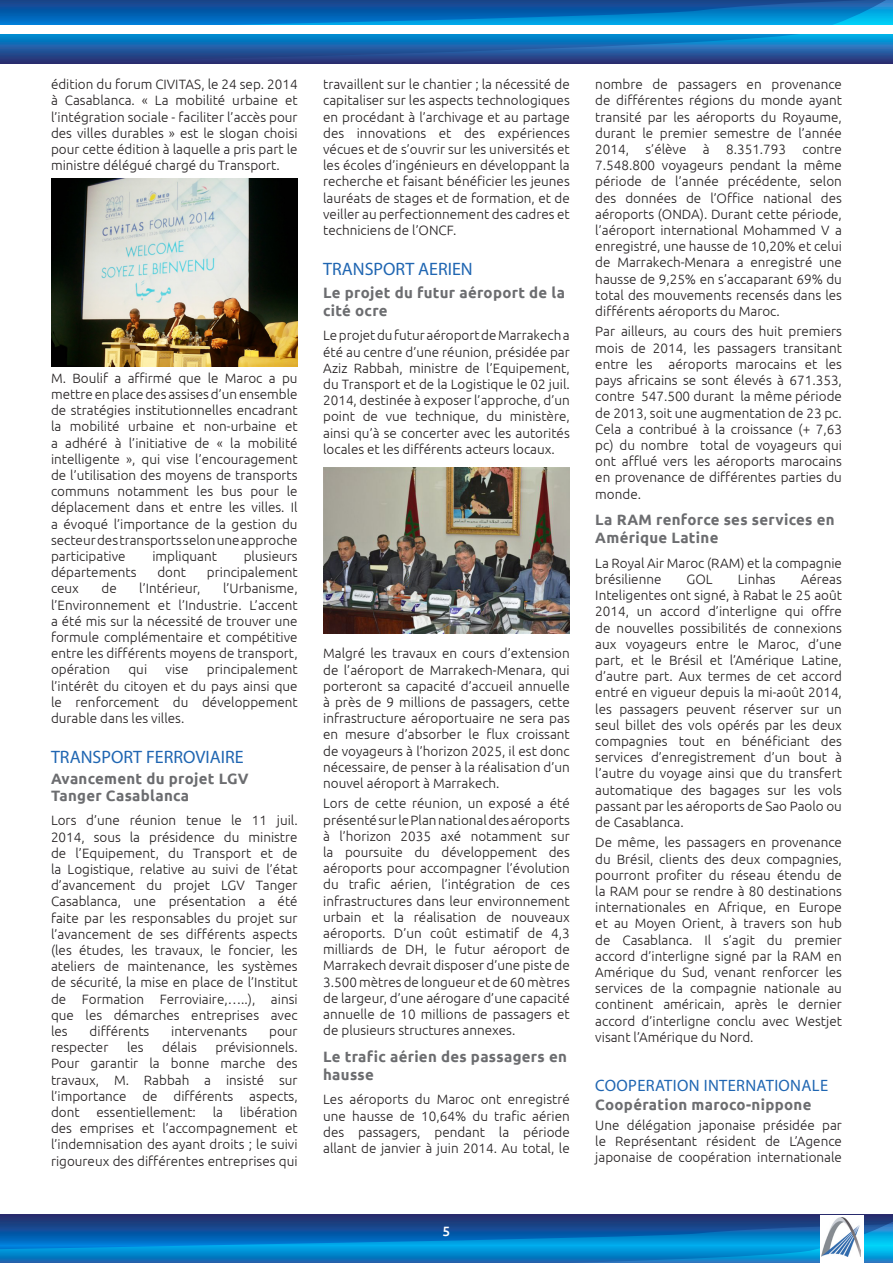
<style>
.page{position:relative;width:893px;height:1263px;background:#fff}
.page>*{position:absolute;margin:0;border:0;box-sizing:border-box;transform-origin:0 0}
.t1{font:18px "Myriad Pro";color:#2066b2}
.t2{font:16.5px "Myriad Pro";letter-spacing:.02em;color:#2066b2}
.t3{font:700 15px/18px "Ubuntu";letter-spacing:.02em;color:#6c6d70}
.t4{font:300 13.5px/16.2px "Ubuntu";color:#231f20;text-align:justify}
.t5{font:500 13.5px "Ubuntu";color:#fff}
</style>
<div class="page">
<svg style="left:0;top:0;width:893px;height:64px;background:#1264ac"></svg>
<div style="left:0;top:25px;width:893px;height:9px;background:#fff"></div>
<svg style="left:0;top:1215px;width:893px;height:48px;background:#0c6ab1"></svg>
<div style="left:820px;top:1215px;width:44px;height:48px;background:#fff"></div>
<img style="left:822px;top:1217px;width:39px;height:39px">
<img style="left:51px;top:179px;width:247px;height:187px">
<img style="left:323px;top:468px;width:247px;height:166px">
<p class="t4" style="left:51px;top:76px;width:248px">édition du forum CIVITAS, le 24 sep. 2014 à Casablanca. « La mobilité urbaine et l’intégration sociale - faciliter l’accès pour des villes durables » est le slogan choisi pour cette édition à laquelle a pris part le ministre délégué chargé du Transport.</p>
<p class="t4" style="left:51px;top:369px;width:248px">M. Boulif a affirmé que le Maroc a pu mettre en place des assises d’un ensemble de stratégies institutionnelles encadrant la mobilité urbaine et non-urbaine et a adhéré à l’initiative de « la mobilité intelligente », qui vise l’encouragement de l’utilisation des moyens de transports communs notamment les bus pour le déplacement dans et entre les villes. Il a évoqué l’importance de la gestion du secteur des transports selon une approche participative</p>
<p class="t4" style="left:152px;top:548px;width:66px">impliquant</p>
<p class="t4" style="left:244px;top:548px;width:55px">plusieurs</p>
<p class="t4" style="left:51px;top:564px;width:87px">départements</p>
<p class="t4" style="left:157px;top:564px;width:30px">dont</p>
<p class="t4" style="left:207px;top:564px;width:92px">principalement</p>
<p class="t4" style="left:51px;top:580px;width:30px">ceux</p>
<p class="t4" style="left:102px;top:580px;width:17px">de</p>
<p class="t4" style="left:139px;top:580px;width:63px">l’Intérieur,</p>
<p class="t4" style="left:51px;top:580px;width:248px;text-indent:172px">l’Urbanisme, l’Environnement et l’Industrie. L’accent a été mis sur la nécessité de trouver une formule complémentaire et compétitive entre les différents moyens de transport, opération</p>
<p class="t4" style="left:51px;top:661px;width:248px;text-indent:156px">principalement l’intérêt du citoyen et du pays ainsi que le renforcement du développement durable dans les villes.</p>
<p class="t1" style="left:51px;top:746px;width:194px">TRANSPORT FERROVIAIRE</p>
<p class="t3" style="left:51px;top:770px;width:199px;line-height:16.5px">Avancement du projet LGV<br>Tanger Casablanca</p>
<p class="t4" style="left:51px;top:812px;width:248px">Lors d’une réunion tenue le 11 juil.<br>2014, sous la présidence du ministre de l’Equipement, du Transport et de la Logistique, relative au suivi de l’état d’avancement du projet LGV Tanger Casablanca, une présentation a été faite par les responsables du projet sur l’avancement de ses différents aspects (les études, les travaux, le foncier, les ateliers de maintenance, les systèmes de sécurité, la mise en place de l’Institut de Formation Ferroviaire,…..), ainsi que les démarches entreprises avec les</p>
<p class="t4" style="left:128px;top:661px;width:20px">qui</p>
<p class="t4" style="left:166px;top:661px;width:24px">vise</p>
<p class="t4" style="left:90px;top:1023px;width:61px">différents</p>
<p class="t4" style="left:171px;top:1023px;width:77px">intervenants</p>
<p class="t4" style="left:269px;top:1023px;width:30px">pour</p>
<p class="t4" style="left:51px;top:1039px;width:59px">respecter</p>
<p class="t4" style="left:127px;top:1039px;width:18px">les</p>
<p class="t4" style="left:162px;top:1039px;width:36px">délais</p>
<p class="t4" style="left:51px;top:1039px;width:248px;text-indent:164px">prévisionnels.<br>Pour garantir la bonne marche des travaux, M. Rabbah a insisté sur l’importance de différents aspects, dont essentiellement: la libération des emprises et l’accompagnement et l’indemnisation des ayant droits ; le suivi rigoureux des différentes entreprises qui</p>
<p class="t4" style="left:323px;top:76px;width:248px">travaillent sur le chantier ; la nécessité de capitaliser sur les aspects technologiques en procédant à l’archivage et au partage des innovations et des expériences vécues et de s’ouvrir sur les universités et les écoles d’ingénieurs en développant la recherche et faisant bénéficier les jeunes lauréats de stages et de formation, et de veiller au perfectionnement des cadres et techniciens de l’ONCF.</p>
<p class="t1" style="left:323px;top:258px;width:151px">TRANSPORT AERIEN</p>
<p class="t3" style="left:323px;top:283px;width:243px">Le projet du futur aéroport de la cité ocre</p>
<p class="t4" style="left:323px;top:327px;width:248px">Le projet du futur aéroport de Marrakech a été au centre d’une réunion, présidée par Aziz Rabbah, ministre de l’Equipement, du Transport et de la Logistique le 02 juil.<br>2014, destinée à exposer l’approche, d’un point de vue technique, du ministère, ainsi qu’à se concerter avec les autorités locales et les différents acteurs locaux.</p>
<p class="t4" style="left:323px;top:645px;width:248px">Malgré les travaux en cours d’extension de l’aéroport de Marrakech-Menara, qui porteront sa capacité d’accueil annuelle à près de 9 millions de passagers, cette infrastructure aéroportuaire ne sera pas en mesure d’absorber le flux croissant de voyageurs à l’horizon 2025, il est donc nécessaire, de penser à la réalisation d’un nouvel aéroport à Marrakech.</p>
<p class="t4" style="left:323px;top:795px;width:248px">Lors de cette réunion, un exposé a été présenté sur le Plan national des aéroports à l’horizon 2035 axé notamment sur la poursuite du développement des aéroports pour accompagner l’évolution du trafic aérien, l’intégration de ces infrastructures dans leur environnement urbain et la réalisation de nouveaux aéroports. D’un coût estimatif de 4,3 milliards de DH, le futur aéroport de Marrakech devrait disposer d’une piste de 3.500 mètres de longueur et de 60 mètres de largeur, d’une aérogare d’une capacité annuelle de 10 millions de passagers et de plusieurs structures annexes.</p>
<p class="t3" style="left:323px;top:1047px;width:245px">Le trafic aérien des passagers en hausse</p>
<p class="t4" style="left:323px;top:1091px;width:248px">Les aéroports du Maroc ont enregistré une hausse de 10,64% du trafic aérien des passagers, pendant la période allant de janvier à juin 2014. Au total, le</p>
<p class="t5" style="left:443px;top:1223px;width:9px">5</p>
<p class="t4" style="left:595px;top:76px;width:248px">nombre de passagers en provenance de différentes régions du monde ayant transité par les aéroports du Royaume, durant le premier semestre de l’année 2014, s’élève à 8.351.793 contre 7.548.800 voyageurs pendant la même période de l’année précédente, selon des données de l’Office national des aéroports (ONDA). Durant cette période, l’aéroport international Mohammed V a enregistré, une hausse de 10,20% et celui de Marrakech-Menara a enregistré une hausse de 9,25% en s’accaparant 69% du total des mouvements recensés dans les différents aéroports du Maroc.</p>
<p class="t4" style="left:595px;top:323px;width:248px">Par ailleurs, au cours des huit premiers mois de 2014, les passagers transitant entre les aéroports marocains et les pays africains se sont élevés à 671.353, contre 547.500 durant la même période de 2013, soit une augmentation de 23 pc.<br>Cela a contribué à la croissance (+ 7,63 pc) du nombre total de voyageurs qui ont afflué vers les aéroports marocains en provenance de différentes parties du monde.</p>
<p class="t3" style="left:595px;top:510px;width:241px">La RAM renforce ses services en<br>Amérique Latine</p>
<p class="t4" style="left:595px;top:554px;width:248px">La Royal Air Maroc (RAM) et la compagnie brésilienne</p>
<p class="t4" style="left:686px;top:571px;width:28px">GOL</p>
<p class="t4" style="left:738px;top:571px;width:39px">Linhas</p>
<p class="t4" style="left:595px;top:571px;width:248px;text-indent:205px">Aéreas Inteligentes ont signé, à Rabat le 25 août 2014, un accord d’interligne qui offre de nouvelles possibilités de connexions aux voyageurs entre le Maroc, d’une part, et le Brésil et l’Amérique Latine, d’autre part. Aux termes de cet accord entré en vigueur depuis la mi-août 2014, les passagers peuvent réserver sur un seul billet des vols opérés par les deux compagnies tout en bénéficiant des services d’enregistrement d’un bout à l’autre du voyage ainsi que du transfert automatique des bagages sur les vols passant par les aéroports de Sao Paolo ou de Casablanca.</p>
<p class="t4" style="left:595px;top:834px;width:248px">De même, les passagers en provenance du Brésil, clients des deux compagnies, pourront profiter du réseau étendu de la RAM pour se rendre à 80 destinations internationales en Afrique, en Europe et au Moyen Orient, à travers son hub de Casablanca. Il s’agit du premier accord d’interligne signé par la RAM en Amérique du Sud, venant renforcer les services de la compagnie nationale au continent américain, après le dernier accord d’interligne conclu avec Westjet visant l’Amérique du Nord.</p>
<p class="t2" style="left:595px;top:1075px;width:234px">COOPERATION INTERNATIONALE</p>
<p class="t3" style="left:595px;top:1095px;width:218px">Coopération maroco-nippone</p>
<p class="t4" style="left:595px;top:1117px;width:248px">Une délégation japonaise présidée par le Représentant résident de L’Agence japonaise de coopération internationale</p>
</div>
